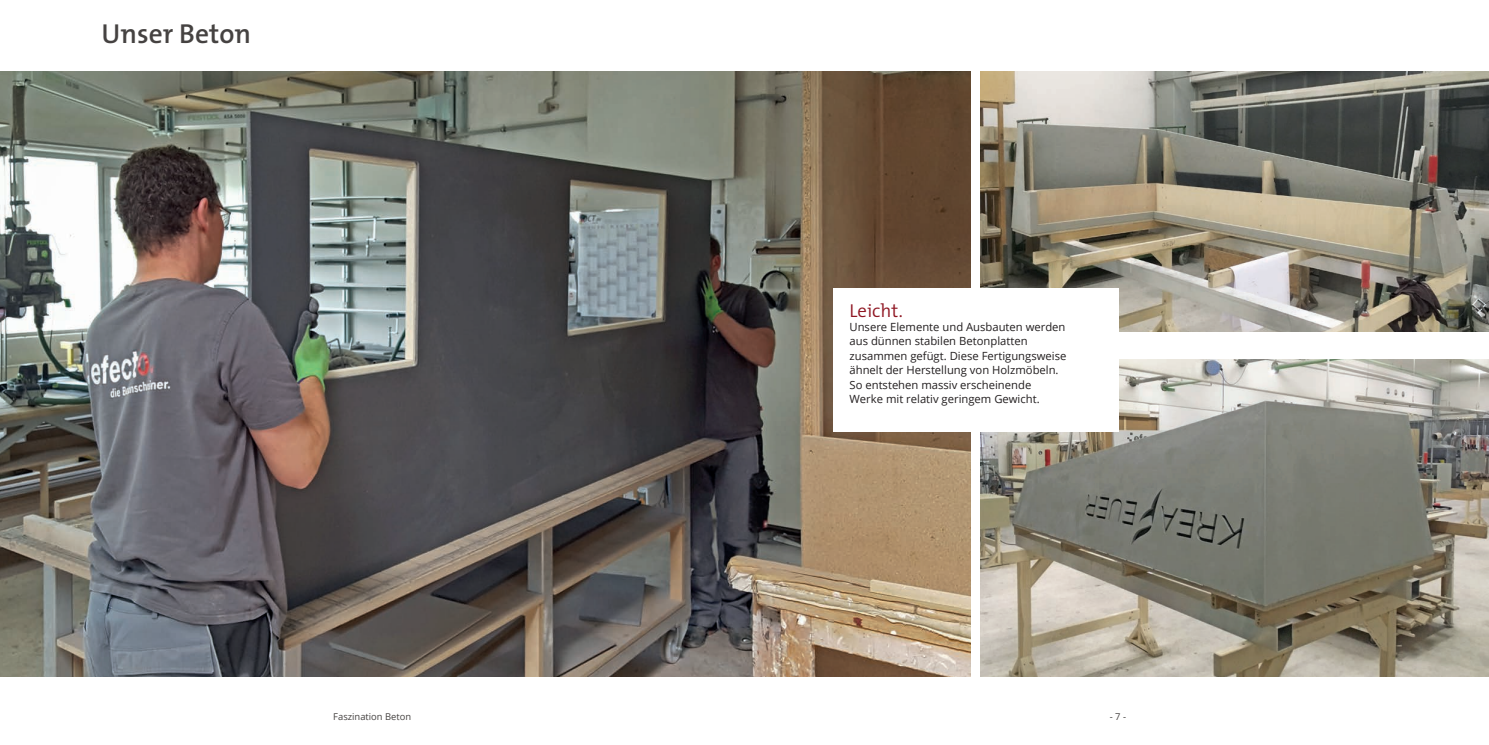
<style>
.page{position:relative;width:1489px;height:745px;background:#fff}
.page>*{position:absolute;margin:0;border:0;box-sizing:border-box;transform-origin:0 0}
.t1{font:600 27.5px "The Mix";color:#454241}
.t2{font:300 18.75px "The Mix";color:#8f1622}
.t3{font:11.25px/14.4px "Open Sans";color:#231f20}
.t4{font:9.38px "Open Sans";color:#454241}
</style>
<div class="page">
<img style="left:0;top:72px;width:970px;height:604px">
<img style="left:980px;top:359px;width:508px;height:317px">
<img style="left:980px;top:72px;width:508px;height:259px">
<div style="left:832px;top:288px;width:286px;height:143px;background:#fff"></div>
<h1 class="t1" style="left:102px;top:11px;width:151px">Unser Beton</h1>
<p class="t4" style="left:333px;top:709px;width:79px">Faszination Beton</p>
<h2 class="t2" style="left:849px;top:294px;width:55px">Leicht.</h2>
<p class="t3" style="left:849px;top:319px;width:218px">Unsere Elemente und Ausbauten werden aus dünnen stabilen Betonplatten zusammen gefügt. Diese Fertigungsweise ähnelt der Herstellung von Holzmöbeln.<br>So entstehen massiv erscheinende Werke mit relativ geringem Gewicht.</p>
</div>
